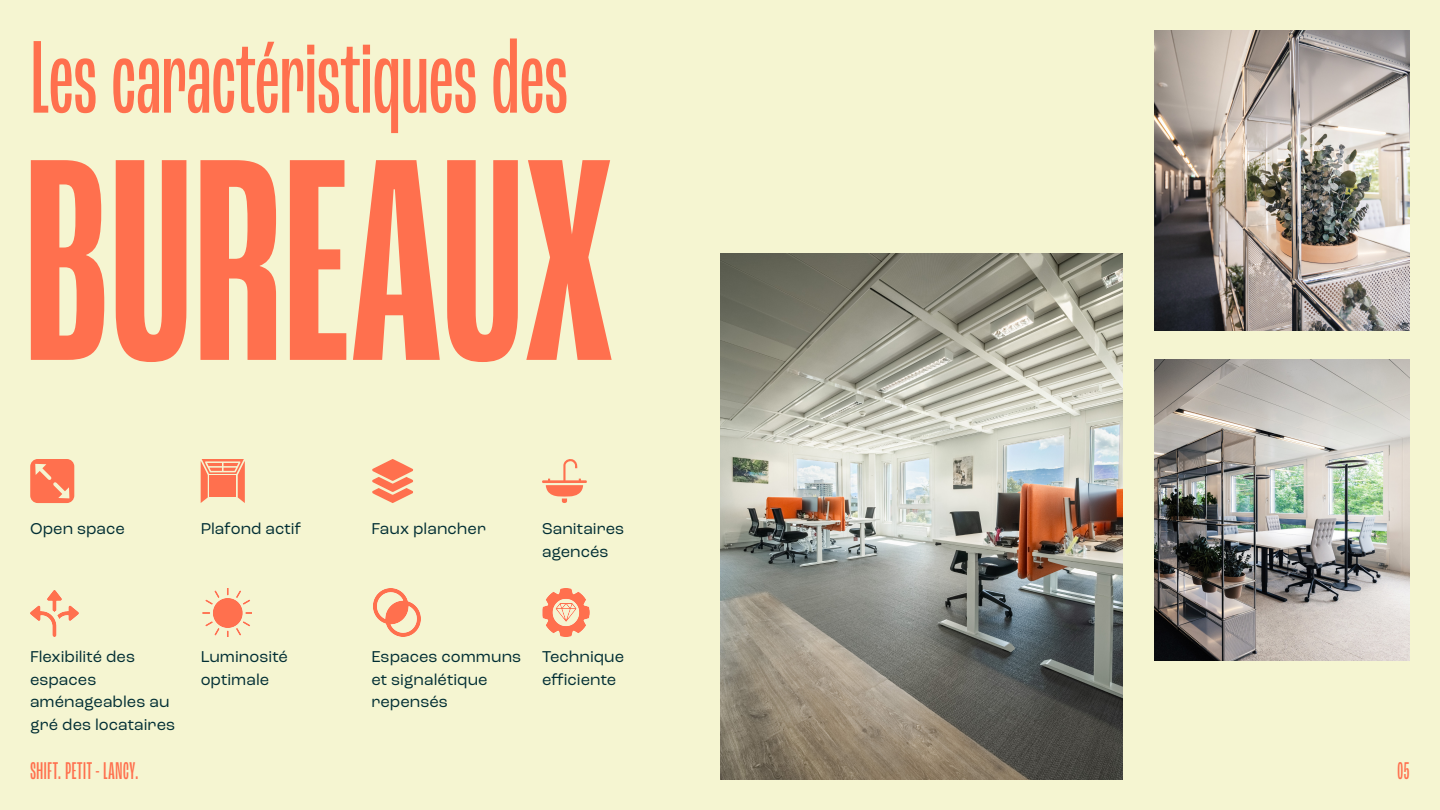
<style>
.page{position:relative;width:1440px;height:810px;background:#f5f5d1}
.page>*{position:absolute;margin:0;border:0;box-sizing:border-box;transform-origin:0 0}
.heading_4{font:500 extra-condensed 303.52px "Roc Grotesk";letter-spacing:-.01em;color:#ff704e}
.heading_4-2{font:extra-condensed 108.75px "Roc Grotesk";letter-spacing:-.015em;color:#ff704e}
.t1{font:extra-condensed 25.5px "Roc Grotesk";letter-spacing:.005em;color:#ff704e}
.Teaser_body_copy{font:16.5px/22.5px "Roc Grotesk";color:#012e34}
</style>
<div class="page">
<img style="left:720px;top:254px;width:403px;height:526px">
<img style="left:1155px;top:30px;width:255px;height:301px">
<img style="left:1155px;top:360px;width:255px;height:301px">
<img style="left:202px;top:589px;width:50px;height:47px">
<img style="left:542px;top:589px;width:48px;height:47px">
<img style="left:373px;top:589px;width:48px;height:47px">
<img style="left:30px;top:591px;width:49px;height:45px">
<div style="left:30px;top:459px;width:44px;height:44px;background:#ff704e;border-radius:8px"></div>
<svg style="left:35px;top:463px;width:35px;height:36px"></svg>
<svg style="left:201px;top:459px;width:44px;height:44px"></svg>
<svg style="left:372px;top:459px;width:41px;height:44px"></svg>
<svg style="left:542px;top:459px;width:45px;height:44px"></svg>
<p class="heading_4-2" style="left:30px;top:17px;width:541px">Les caractéristiques des</p>
<p class="heading_4" style="left:22px;top:90px;width:595px">BUREAUX</p>
<p class="Teaser_body_copy" style="left:30px;top:517px;width:96px">Open space</p>
<p class="Teaser_body_copy" style="left:201px;top:517px;width:102px">Plafond actif</p>
<p class="Teaser_body_copy" style="left:30px;top:646px;width:147px">Flexibilité des espaces aménageables au gré des locataires</p>
<p class="Teaser_body_copy" style="left:201px;top:646px;width:89px">Luminosité optimale</p>
<p class="Teaser_body_copy" style="left:371px;top:517px;width:116px">Faux plancher</p>
<p class="Teaser_body_copy" style="left:542px;top:517px;width:84px">Sanitaires agencés</p>
<p class="Teaser_body_copy" style="left:371px;top:646px;width:152px">Espaces communs et signalétique repensés</p>
<p class="Teaser_body_copy" style="left:542px;top:646px;width:84px">Technique efficiente</p>
<h3 class="t1" style="left:30px;top:757px;width:110px">SHIFT. PETIT - LANCY.</h3>
<h3 class="t1" style="left:1397px;top:757px;width:14px">05</h3>
</div>
